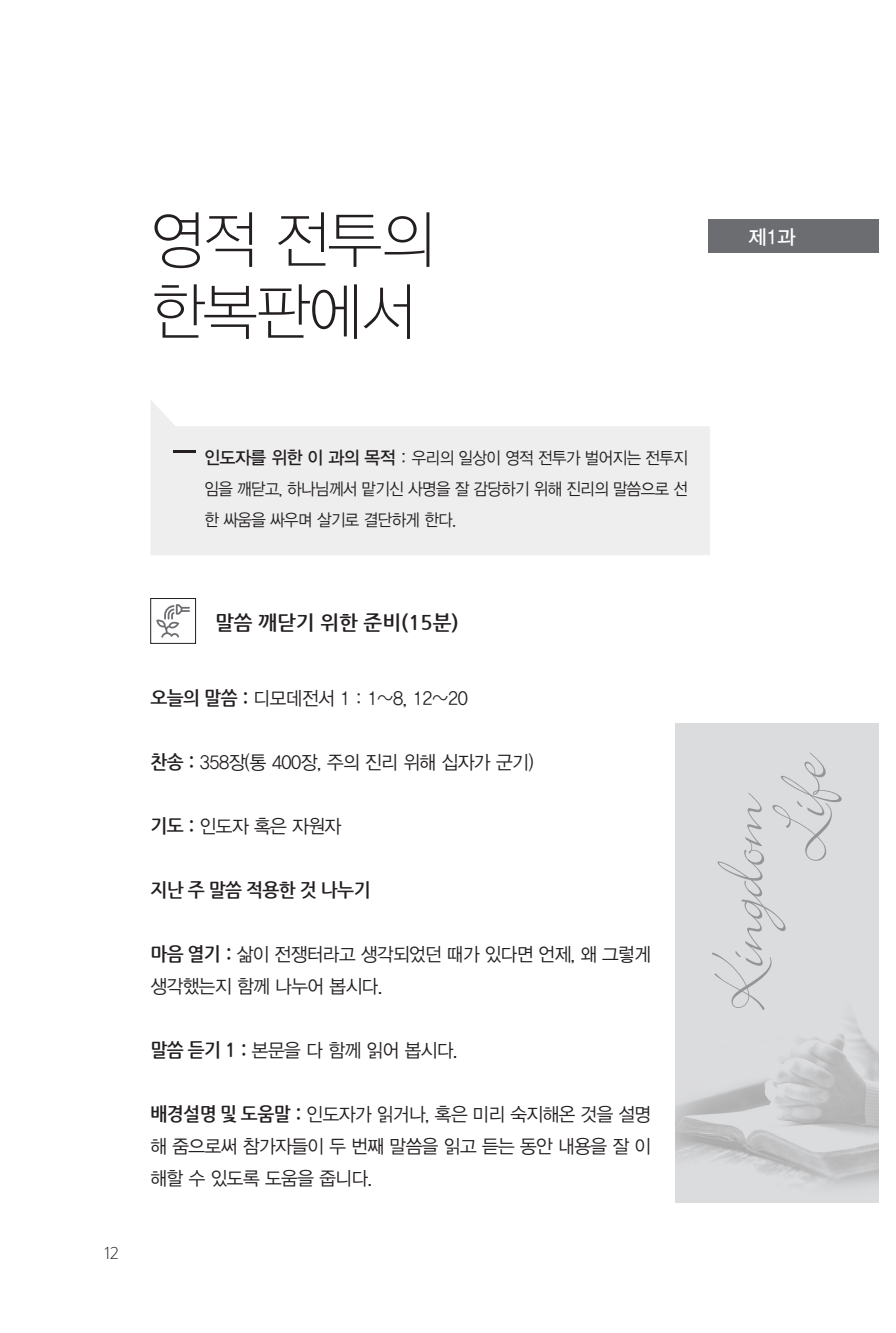
<style>
.page{position:relative;width:896px;height:1333px;background:#fff}
.page>*{position:absolute;margin:0;border:0;box-sizing:border-box;transform-origin:0 0}
.t1{font:62px "YDIYGO310";letter-spacing:-.025em;color:#231f20;scale:.95 1}
.t2{font:700 20px "Nanum Gothic";color:#231f20}
.t3{font:20px "YDIYGO330";color:#fff}
.t4{font:19px/32px "YDIYGO320";letter-spacing:-.025em;color:#231f20;scale:.95 1}
.t5{font:700 19px "Nanum Gothic";letter-spacing:-.03em;color:#231f20;scale:.95 1}
.t6{font:17px/31px "YDIYGO320";letter-spacing:-.03em;color:#231f20;text-align:justify;scale:.92 1}
.t7{font:17px "Yoon Gothic Pro 720";color:#231f20}
.s1{font-family:"YDIYGO330";font-size:18px}
.s2{font-size:18px}
.s3{font-family:"Nanum Gothic";font-weight:700}
</style>
<div class="page">
<div style="left:708px;top:220px;width:171px;height:33px;background:#6c6d70"></div>
<svg style="left:151px;top:400px;width:559px;height:155px;fill:#eeeeef"></svg>
<hr style="left:173px;top:451px;width:22px;height:2px;background:#231f20">
<div style="left:150px;top:598px;width:46px;height:45px;border:1px solid #231f20"></div>
<svg style="left:156px;top:604px;width:34px;height:33px"></svg>
<svg style="left:712px;top:752px;width:129px;height:258px;background:#d7d8d9"></svg>
<h1 class="t1" style="left:150px;top:206px;width:301px">영적 전투의</h1>
<h1 class="t1" style="left:150px;top:278px;width:281px">한복판에서</h1>
<p class="t6" style="left:205px;top:442px;width:527px"><span class="s1">인도자를 위한 이 과의 목적</span><span class="s2">：</span>우리의 일상이 영적 전투가 벌어지는 전투지 임을 깨닫고, 하나님께서 맡기신 사명을 잘 감당하기 위해 진리의 말씀으로 선 한 싸움을 싸우며 살기로 결단하게 한다.</p>
<p class="t7" style="left:104px;top:1242px;width:16px">12</p>
<p class="t2" style="left:215px;top:612px;width:245px">말씀 깨닫기 위한 준비(15분)</p>
<p class="t4" style="left:150px;top:682px;width:336px"><span class="s3">오늘의 말씀：</span>디모데전서 1：1~8, 12~20</p>
<p class="t4" style="left:150px;top:746px;width:405px"><span class="s3">찬송：</span>358장(통 400장, 주의 진리 위해 십자가 군기)</p>
<p class="t4" style="left:150px;top:810px;width:202px"><span class="s3">기도：</span>인도자 혹은 자원자</p>
<p class="t5" style="left:150px;top:880px;width:233px">지난 주 말씀 적용한 것 나누기</p>
<p class="t4" style="left:150px;top:938px;width:528px"><span class="s3">마음 열기：</span>삶이 전쟁터라고 생각되었던 때가 있다면 언제, 왜 그렇게 생각했는지 함께 나누어 봅시다.</p>
<p class="t4" style="left:150px;top:1034px;width:325px"><span class="s3">말씀 듣기 1：</span>본문을 다 함께 읽어 봅시다.</p>
<p class="t4" style="left:150px;top:1098px;width:528px;text-align:justify"><span class="s3">배경설명 및 도움말：</span>인도자가 읽거나, 혹은 미리 숙지해온 것을 설명 해 줌으로써 참가자들이 두 번째 말씀을 읽고 듣는 동안 내용을 잘 이 해할 수 있도록 도움을 줍니다.</p>
<p class="t3" style="left:748px;top:226px;width:49px">제1과</p>
</div>
